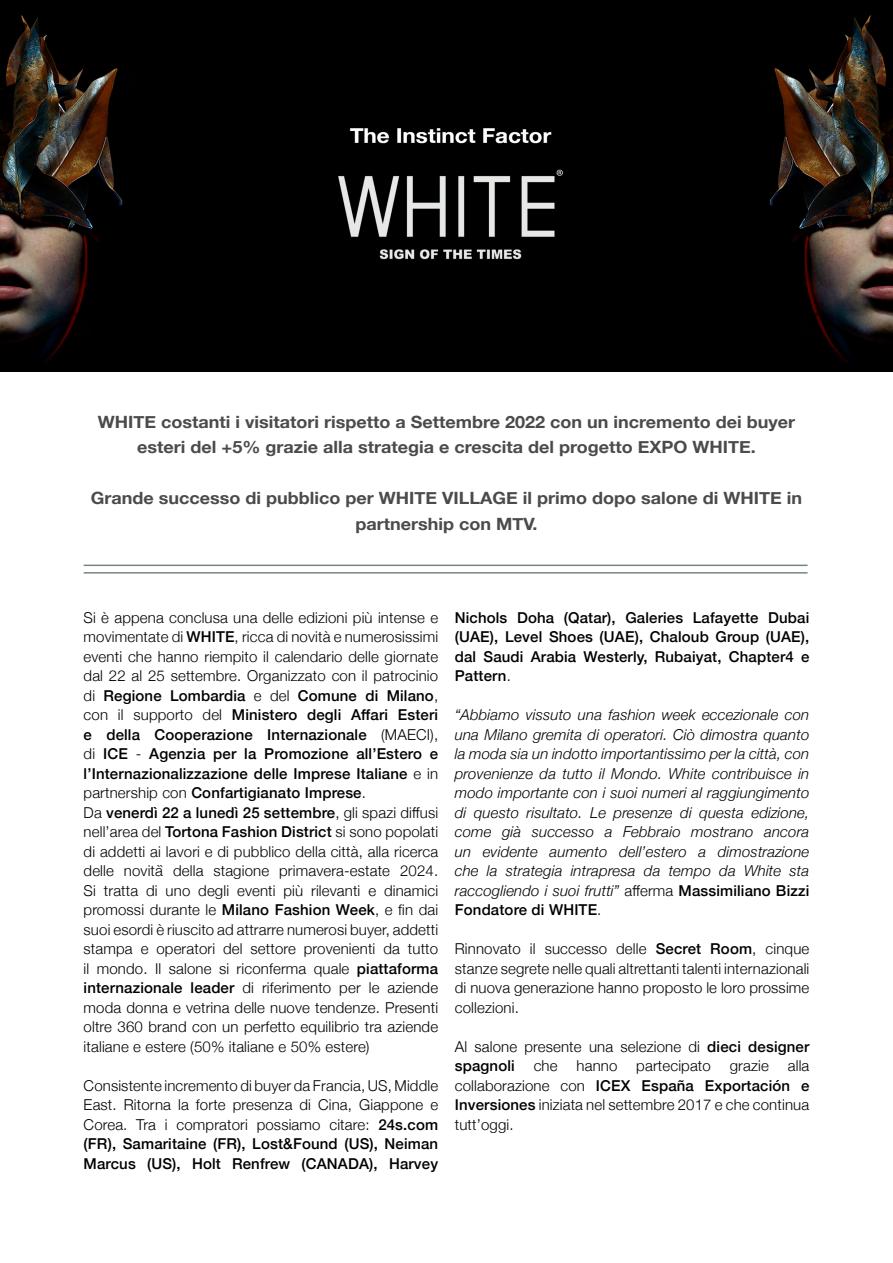
<style>
.page{position:relative;width:893px;height:1263px;background:#fff}
.page>*{position:absolute;margin:0;border:0;box-sizing:border-box;transform-origin:0 0}
.t1{font:700 16.95px/25.5px "Helvetica Neue";color:#4b4b4d;text-align:center;scale:1.06 1}
.t2{font:300 15px/19.5px "Helvetica Neue";letter-spacing:.01em;color:#000;text-align:justify}
.t3{font:italic 300 15px/19.5px "Helvetica Neue";letter-spacing:.01em;color:#000;text-align:justify}
.t4{font:500 15px/19.5px "Helvetica Neue";letter-spacing:.01em;color:#000;text-align:justify}
.s1{font-weight:500}
.s2{font-weight:300}
.s3{font-style:normal}
.s4{font-weight:500;font-style:normal}
</style>
<div class="page">
<div style="left:0;top:0;width:893px;height:371px;background:#000"></div>
<img style="left:769px;top:15px;width:123px;height:347px">
<img style="left:0;top:15px;width:123px;height:347px">
<img style="left:338px;top:128px;width:225px;height:132px">
<hr style="left:84px;top:565px;width:724px;height:1px;background:#788484">
<hr style="left:84px;top:572px;width:724px;height:2px;background:#788484">
<p class="t1" style="left:98px;top:409px;width:659px">WHITE costanti i visitatori rispetto a Settembre 2022 con un incremento dei buyer esteri del +5% grazie alla strategia e crescita del progetto EXPO WHITE.</p>
<p class="t1" style="left:91px;top:485px;width:672px">Grande successo di pubblico per WHITE VILLAGE il primo dopo salone di WHITE in partnership con MTV.</p>
<p class="t2" style="left:84px;top:607px;width:356px;text-align:left">Si è appena conclusa una delle edizioni più intense e movimentate di <span class="s1">WHITE</span>, ricca di novità e numerosissimi eventi che hanno riempito il calendario delle giornate dal 22 al 25 settembre. Organizzato con il patrocinio di <span class="s1">Regione Lombardia</span> e del <span class="s1">Comune di Milano</span>, con il supporto del <span class="s1">Ministero degli Affari Esteri e della Cooperazione Internazionale</span> (MAECI), di <span class="s1">ICE</span> - <span class="s1">Agenzia per la Promozione all’Estero e l’Internazionalizzazione delle Imprese Italiane</span> e in partnership con <span class="s1">Confartigianato Imprese</span>.<br>Da <span class="s1">venerdì 22 a lunedì 25 settembre</span>, gli spazi diffusi nell’area del <span class="s1">Tortona Fashion District</span> si sono popolati di addetti ai lavori e di pubblico della città, alla ricerca delle novità̀ della stagione primavera-estate 2024.<br>Si tratta di uno degli eventi più rilevanti e dinamici promossi durante le <span class="s1">Milano Fashion Week</span>, e fin dai suoi esordi è riuscito ad attrarre numerosi buyer, addetti stampa e operatori del settore provenienti da tutto il mondo. Il salone si riconferma quale <span class="s1">piattaforma internazionale leader</span> di riferimento per le aziende moda donna e vetrina delle nuove tendenze. Presenti oltre 360 brand con un perfetto equilibrio tra aziende italiane e estere (50% italiane e 50% estere)</p>
<p class="t2" style="left:84px;top:1075px;width:356px">Consistente incremento di buyer da Francia, US, Middle East. Ritorna la forte presenza di Cina, Giappone e Corea. Tra i compratori possiamo citare: <span class="s1">24s.com (FR), Samaritaine (FR), Lost&amp;Found (US), Neiman Marcus (US), Holt Renfrew (CANADA), Harvey</span></p>
<p class="t4" style="left:455px;top:607px;width:356px">Nichols Doha (Qatar), Galeries Lafayette Dubai (UAE), Level Shoes (UAE), Chaloub Group (UAE), dal Saudi Arabia Westerly, Rubaiyat, Chapter4 e Pattern<span class="s2">.</span></p>
<p class="t3" style="left:455px;top:705px;width:356px">“Abbiamo vissuto una fashion week eccezionale con una Milano gremita di operatori. Ciò dimostra quanto la moda sia un indotto importantissimo per la città, con provenienze da tutto il Mondo. White contribuisce in modo importante con i suoi numeri al raggiungimento di questo risultato. Le presenze di questa edizione, come già successo a Febbraio mostrano ancora un evidente aumento dell’estero a dimostrazione che la strategia intrapresa da tempo da White sta raccogliendo i suoi frutti” <span class="s3">afferma</span> <span class="s4">Massimiliano Bizzi Fondatore di WHITE</span><span class="s3">.</span></p>
<p class="t2" style="left:455px;top:939px;width:356px">Rinnovato il successo delle <span class="s1">Secret Room</span>, cinque stanze segrete nelle quali altrettanti talenti internazionali di nuova generazione hanno proposto le loro prossime collezioni.</p>
<p class="t2" style="left:455px;top:1036px;width:356px">Al salone presente una selezione di <span class="s1">dieci designer spagnoli</span></p>
<p class="t2" style="left:455px;top:1056px;width:356px;text-indent:333px">alla collaborazione con <span class="s1">ICEX España Exportación e Inversiones</span> iniziata nel settembre 2017 e che continua tutt’oggi.</p>
<p class="t2" style="left:534px;top:1056px;width:25px">che</p>
<p class="t2" style="left:576px;top:1056px;width:42px">hanno</p>
<p class="t2" style="left:636px;top:1056px;width:76px">partecipato</p>
<p class="t2" style="left:730px;top:1056px;width:41px">grazie</p>
</div>
